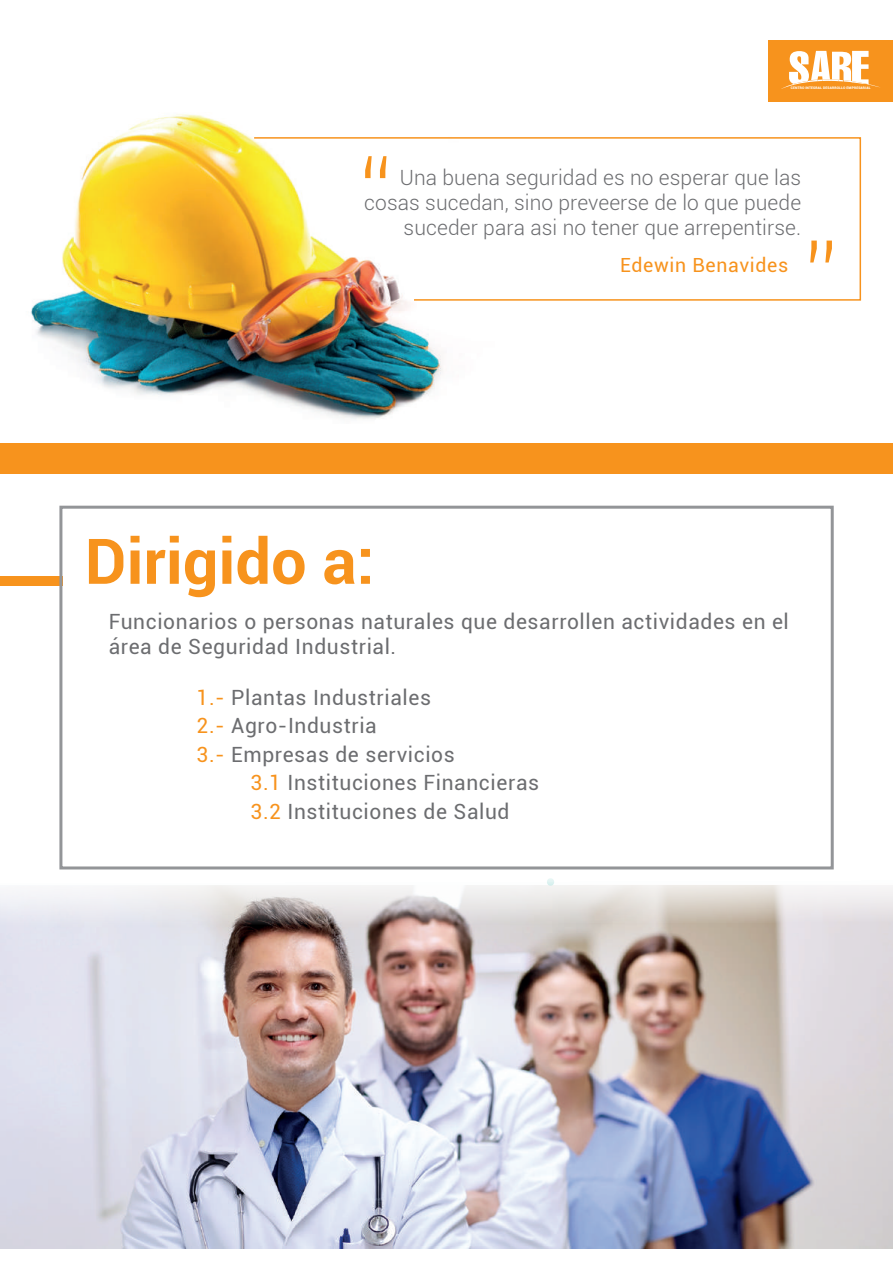
<style>
.page{position:relative;width:893px;height:1263px;background:#fff}
.page>*{position:absolute;margin:0;border:0;box-sizing:border-box;transform-origin:0 0}
.t1{font:300 92.4px "Roboto";color:#f7931d}
.t2{font:700 63px "Roboto";color:#f7931d}
.t3{font:21px/25.2px "Roboto";letter-spacing:.03em;color:#6c6d70}
.t4{font:300 21px/25.2px "Roboto";letter-spacing:.005em;color:#6c6d70;text-align:right}
.t5{font:19.5px "Roboto";letter-spacing:.035em;color:#f7931d}
.t6{font:900 3.45px "Roboto";letter-spacing:.04em;color:#fff}
.s1{color:#f7931d}
</style>
<div class="page">
<img style="left:0;top:926px;width:893px;height:322px">
<img style="left:31px;top:114px;width:412px;height:305px">
<div style="left:768px;top:40px;width:125px;height:61px;background:#f7931d"></div>
<svg style="left:781px;top:51px;width:99px;height:38px"></svg>
<div style="left:0;top:443px;width:893px;height:30px;background:#f7931d"></div>
<svg style="left:253px;top:136px;width:609px;height:165px"></svg>
<div style="left:0;top:576px;width:62px;height:10px;background:#f7931d"></div>
<svg style="left:0;top:869px;width:893px;height:57px"></svg>
<div style="left:59px;top:506px;width:775px;height:363px;border:3px solid #939598"></div>
<p class="t6" style="left:791px;top:86px;width:81px">CENTRO INTEGRAL DESARROLLO EMPRESARIAL</p>
<h1 class="t1" style="left:359px;top:125px;width:34px">“</h1>
<p class="t4" style="left:364px;top:164px;width:438px">Una buena seguridad es no esperar que las cosas sucedan, sino preveerse de lo que puede</p>
<p class="t4" style="left:404px;top:215px;width:399px">suceder para asi no tener que arrepentirse.</p>
<p class="t5" style="left:620px;top:251px;width:170px">Edewin Benavides</p>
<h1 class="t1" style="left:805px;top:209px;width:33px">”</h1>
<h2 class="t2" style="left:85px;top:517px;width:291px">Dirigido a:</h2>
<p class="t3" style="left:109px;top:608px;width:682px">Funcionarios o personas naturales que desarrollen actividades en el área de Seguridad Industrial.</p>
<p class="t3" style="left:197px;top:684px;width:236px"><span class="s1">1.-</span> Plantas Industriales</p>
<p class="t3" style="left:197px;top:712px;width:182px"><span class="s1">2.-</span> Agro-Industria</p>
<p class="t3" style="left:197px;top:741px;width:260px"><span class="s1">3.-</span> Empresas de servicios</p>
<p class="t3" style="left:251px;top:769px;width:290px"><span class="s1">3.1</span> Instituciones Financieras</p>
<p class="t3" style="left:251px;top:798px;width:260px"><span class="s1">3.2</span> Instituciones de Salud</p>
</div>
